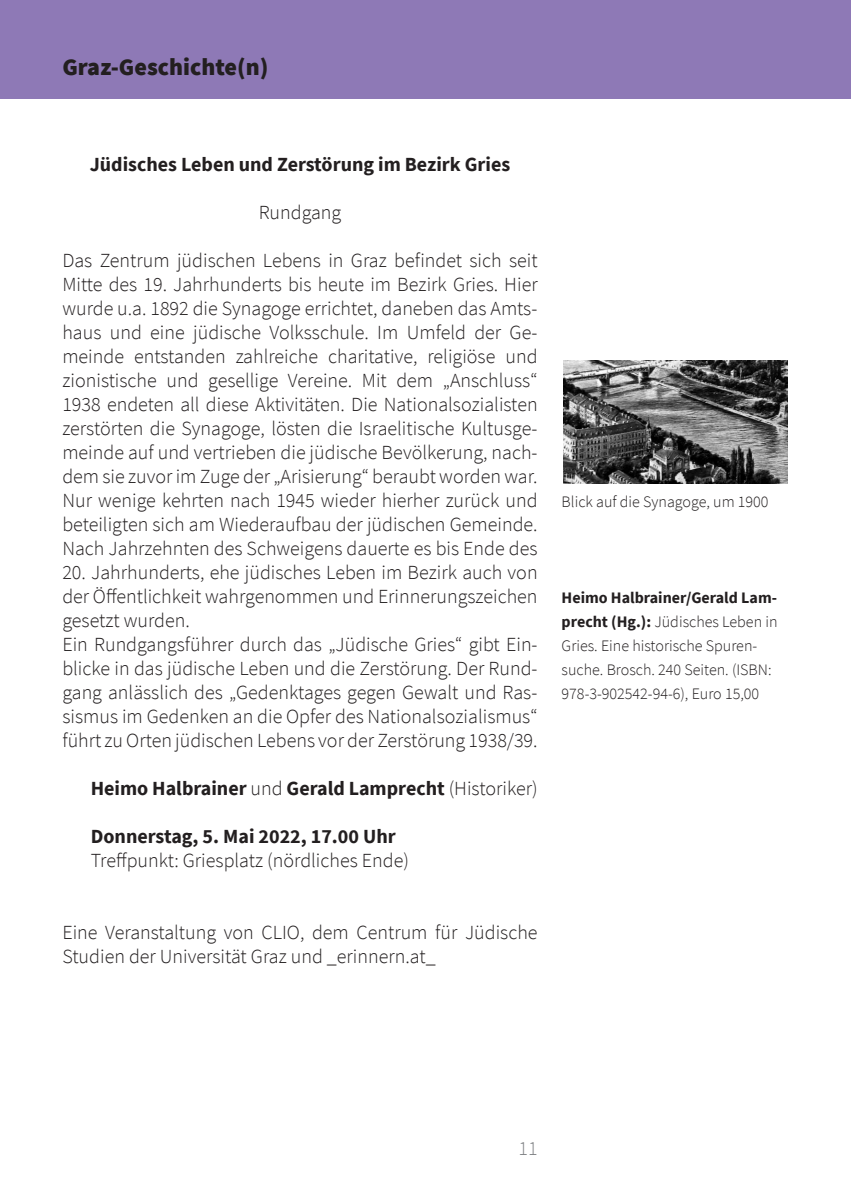
<style>
.page{position:relative;width:851px;height:1202px;background:#fff}
.page>*{position:absolute;margin:0;border:0;box-sizing:border-box;transform-origin:0 0}
.Kopfzeile_Titel{font:900 24px "Source Sans Pro";color:#231f20}
.Fließtext{font:300 20px/24px "Source Sans Pro";color:#231f20;text-align:justify}
.Fließtext-2{font:700 20px "Source Sans Pro";color:#231f20}
.t1{font:300 20px "Source Sans Pro";color:#808285}
.Randtext{font:300 16px/24px "Source Sans Pro";color:#231f20}
.s1{font-weight:300}
.s2{font-weight:700}
</style>
<div class="page">
<div style="left:0;top:0;width:850px;height:99px;background:#8e79b6"></div>
<img style="left:563px;top:360px;width:224px;height:123px">
<p class="Kopfzeile_Titel" style="left:62px;top:50px;width:207px">Graz-Geschichte(n)</p>
<p class="Fließtext-2" style="left:90px;top:151px;width:422px">Jüdisches Leben und Zerstörung im Bezirk Gries</p>
<p class="Fließtext" style="left:259px;top:200px;width:84px">Rundgang</p>
<p class="Fließtext" style="left:62px;top:248px;width:476px">Das Zentrum jüdischen Lebens in Graz befindet sich seit Mitte des 19. Jahrhunderts bis heute im Bezirk Gries. Hier wurde u.a. 1892 die Synagoge errichtet, daneben das Amts&shy;haus und eine jüdische Volksschule. Im Umfeld der Ge&shy;meinde entstanden zahlreiche charitative, religiöse und zionistische und gesellige Vereine. Mit dem „Anschluss“ 1938 endeten all diese Aktivitäten. Die Nationalsozialisten zerstörten die Synagoge, lösten die Israelitische Kultusge&shy;meinde auf und vertrieben die jüdische Bevölkerung, nach&shy;dem sie zuvor im Zuge der „Arisierung“ beraubt worden war.<br>Nur wenige kehrten nach 1945 wieder hierher zurück und beteiligten sich am Wiederaufbau der jüdischen Gemeinde.<br>Nach Jahrzehnten des Schweigens dauerte es bis Ende des</p>
<p class="Fließtext" style="left:62px;top:560px;width:476px">20. Jahrhunderts, ehe jüdisches Leben im Bezirk auch von der Öffentlichkeit wahrgenommen und Erinnerungszeichen gesetzt wurden.</p>
<p class="Fließtext" style="left:62px;top:632px;width:476px">Ein Rundgangsführer durch das „Jüdische Gries“ gibt Ein&shy;blicke in das jüdische Leben und die Zerstörung. Der Rund&shy;gang anlässlich des „Gedenktages gegen Gewalt und Ras&shy;sismus im Gedenken an die Opfer des Nationalsozialismus“ führt zu Orten jüdischen Lebens vor der Zerstörung 1938/39.</p>
<p class="Fließtext-2" style="left:91px;top:775px;width:448px">Heimo Halbrainer <span class="s1">und</span> Gerald Lamprecht <span class="s1">(Historiker)</span></p>
<p class="Fließtext-2" style="left:91px;top:823px;width:306px">Donnerstag, 5. Mai 2022, 17.00 Uhr</p>
<p class="Fließtext" style="left:91px;top:848px;width:319px">Treffpunkt: Griesplatz (nördliches Ende)</p>
<p class="Fließtext" style="left:62px;top:920px;width:476px">Eine Veranstaltung von CLIO, dem Centrum für Jüdische<br>Studien der Universität Graz und _erinnern.at_</p>
<p class="Randtext" style="left:561px;top:490px;width:208px">Blick auf die Synagoge, um 1900</p>
<p class="Randtext" style="left:561px;top:586px;width:217px"><span class="s2">Heimo Halbrainer/Gerald Lam&shy;precht (Hg.):</span> Jüdisches Leben in<br>Gries. Eine historische Spuren&shy;suche. Brosch. 240 Seiten. (ISBN:<br>978-3-902542-94-6), Euro 15,00</p>
<p class="t1" style="left:518px;top:1136px;width:21px">11</p>
</div>
